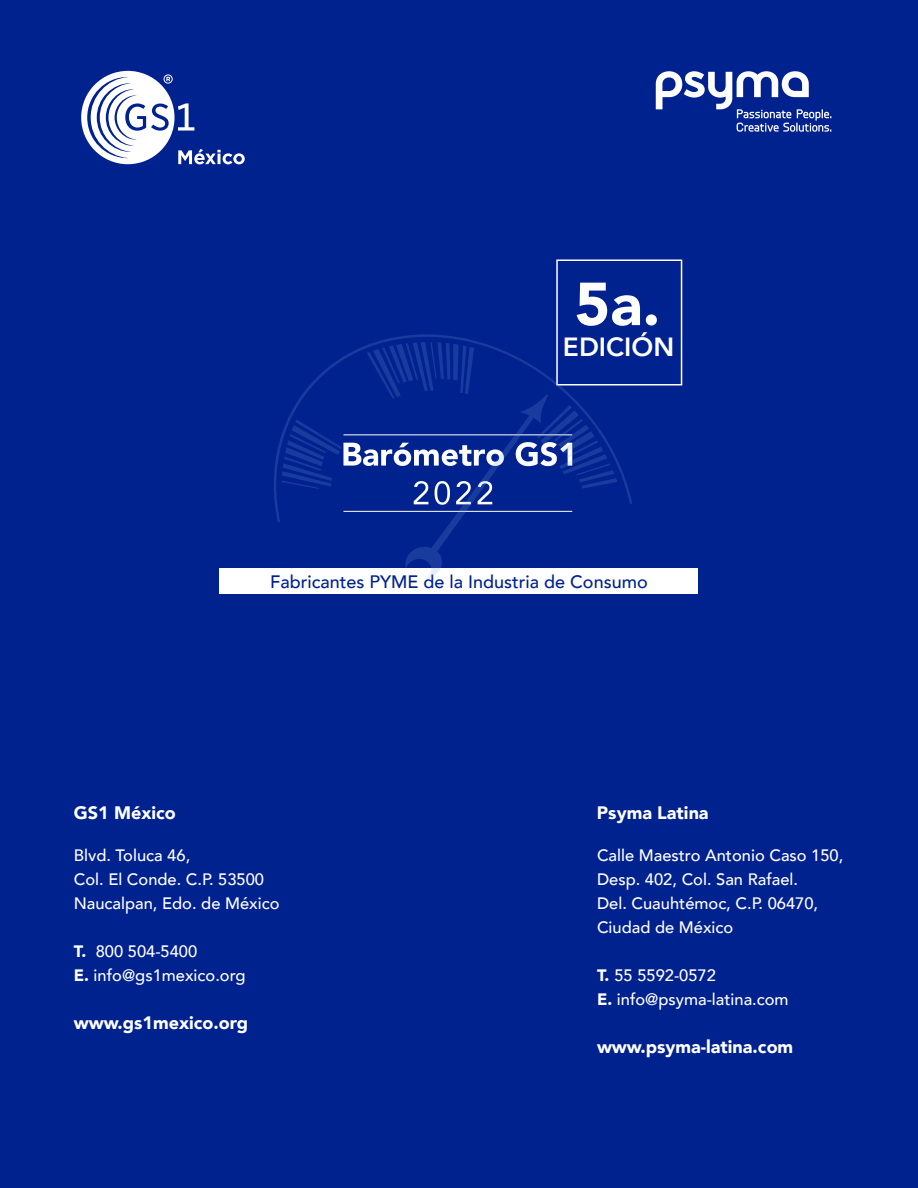
<style>
.page{position:relative;width:918px;height:1188px;background:#00228f}
.page>*{position:absolute;margin:0;border:0;box-sizing:border-box;transform-origin:0 0}
.t1{font:900 60px "Avenir";color:#fff}
.t2{font:800 26.25px "Avenir";color:#fff}
.t3{font:900 18px "Avenir";color:#fff}
.t4{font:500 18px "Avenir";color:#00228f}
.t5{font:500 16.5px/24px "Avenir";color:#fff}
.s1{font-weight:900}
</style>
<div class="page">
<svg style="left:81px;top:71px;width:164px;height:93px"></svg>
<svg style="left:656px;top:71px;width:175px;height:61px"></svg>
<div style="left:556px;top:260px;width:126px;height:126px;border:2px solid #fff"></div>
<div style="left:220px;top:568px;width:478px;height:26px;background:#fff"></div>
<svg style="left:274px;top:334px;width:358px;height:188px"></svg>
<svg style="left:282px;top:342px;width:335px;height:237px"></svg>
<h1 class="t1" style="left:575px;top:253px;width:87px">5a.</h1>
<h2 class="t2" style="left:563px;top:326px;width:113px">EDICIÓN</h2>
<p class="t4" style="left:270px;top:566px;width:379px">Fabricantes PYME de la Industria de Consumo</p>
<p class="t3" style="left:74px;top:797px;width:103px">GS1 México</p>
<p class="t5" style="left:74px;top:842px;width:207px">Blvd. Toluca 46,<br>Col. El Conde. C.P. 53500<br>Naucalpan, Edo. de México</p>
<p class="t5" style="left:74px;top:938px;width:173px"><span class="s1">T.</span> 800 504-5400<br><span class="s1">E.</span> info@gs1mexico.org</p>
<p class="t3" style="left:74px;top:1007px;width:176px">www.gs1mexico.org</p>
<p class="t3" style="left:597px;top:797px;width:113px">Psyma Latina</p>
<p class="t5" style="left:597px;top:842px;width:248px">Calle Maestro Antonio Caso 150,<br>Desp. 402, Col. San Rafael.<br>Del. Cuauhtémoc, C.P. 06470,<br>Ciudad de México</p>
<p class="t5" style="left:597px;top:962px;width:193px"><span class="s1">T.</span> 55 5592-0572<br><span class="s1">E.</span> info@psyma-latina.com</p>
<p class="t3" style="left:597px;top:1031px;width:198px">www.psyma-latina.com</p>
</div>
